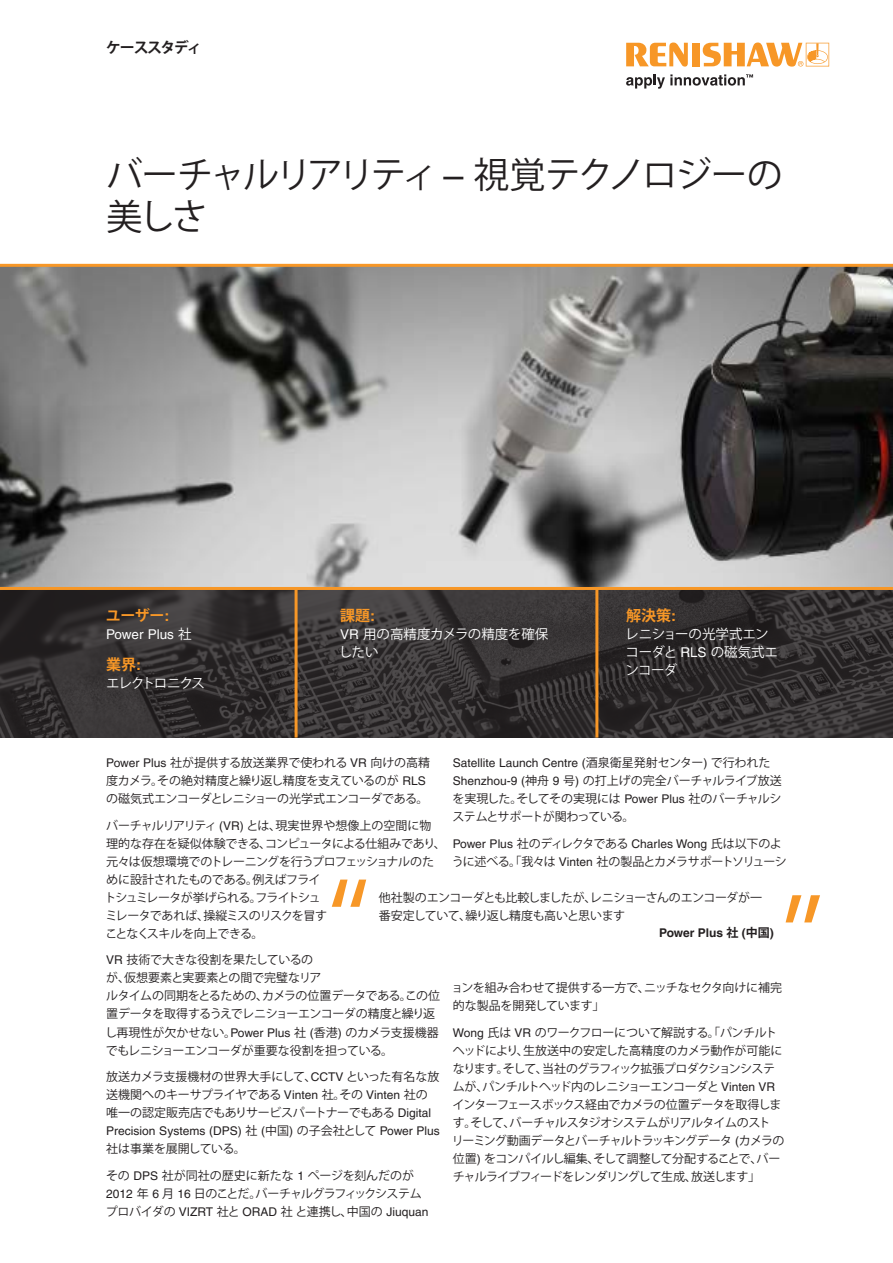
<style>
.page{position:relative;width:893px;height:1263px;background:#fff}
.page>*{position:absolute;margin:0;border:0;box-sizing:border-box;transform-origin:0 0}
.Case_study__Title_24pt{font:36px/42px "Koz Go Std";letter-spacing:-.08em;color:#231f20}
.Industry_box__Heading{font:700 15px "Koz Go Std";color:#f79727}
.Case_study__Front_page_info{font:700 15px "Koz Go Std";letter-spacing:-.105em;color:#231f20}
.Industry_box__Main_text{font:13.5px/18px "Koz Go Std";letter-spacing:-.025em;color:#fff}
.Industry_box__Main_text-2{font:13.5px/18px "Koz Go Std";color:#fff}
.Industry_box__Main_text-3{font:13.5px "Helvetica LT Pro";color:#fff}
.Industry_box__Main_text-4{font:13.5px "Koz Go Std";letter-spacing:-.08em;color:#fff}
.Main_body_text_8pt{font:12px/18px "Koz Go Std";letter-spacing:-.02em;color:#231f20}
.Main_body_text_8pt-2{font:12px/18px "Koz Go Std";letter-spacing:-.04em;color:#231f20}
.Main_body_text_8pt-3{font:12px/18px "Koz Go Std";letter-spacing:-.06em;color:#231f20}
.t1{font:700 12px "Helvetica LT Pro";color:#231f20}
.s1{font-family:"Helvetica LT Pro"}
.s2{font-family:"Koz Go Std"}
</style>
<div class="page">
<svg style="left:0;top:590px;width:893px;height:147px;background:#343031"></svg>
<hr style="left:295px;top:589px;width:3px;height:148px;background:#f79727">
<hr style="left:595px;top:589px;width:3px;height:148px;background:#f79727">
<svg style="left:626px;top:43px;width:62px;height:24px"></svg>
<div style="left:692px;top:43px;width:8px;height:23px;background:#f79727"></div>
<svg style="left:703px;top:43px;width:126px;height:24px"></svg>
<svg style="left:626px;top:74px;width:127px;height:15px"></svg>
<svg style="left:0;top:264px;width:893px;height:326px;background:#8c8a87"></svg>
<svg style="left:332px;top:879px;width:34px;height:28px"></svg>
<svg style="left:786px;top:895px;width:34px;height:27px"></svg>
<p class="Case_study__Front_page_info" style="left:106px;top:38px;width:97px">ケーススタディ</p>
<p class="Case_study__Title_24pt" style="left:106px;top:155px;width:678px">バーチャルリアリティ <span class="s1">–</span> 視覚テクノロジーの美しさ</p>
<p class="Industry_box__Heading" style="left:106px;top:606px;width:65px">ユーザー<span class="s1">:</span></p>
<p class="Industry_box__Main_text-3" style="left:106px;top:626px;width:87px">Power Plus <span class="s2">社</span></p>
<p class="Industry_box__Heading" style="left:106px;top:654px;width:36px">業界<span class="s1">:</span></p>
<p class="Industry_box__Main_text-4" style="left:106px;top:674px;width:100px">エレクトロニクス</p>
<p class="Industry_box__Heading" style="left:340px;top:606px;width:36px">課題<span class="s1">:</span></p>
<p class="Industry_box__Main_text-2" style="left:339px;top:625px;width:211px"><span class="s1">VR</span> 用の高精度カメラの精度を確保したい</p>
<p class="Industry_box__Heading" style="left:626px;top:606px;width:51px">解決策<span class="s1">:</span></p>
<p class="Industry_box__Main_text" style="left:625px;top:625px;width:154px">レニショーの光学式エンコーダと <span class="s1">RLS</span> の磁気式エンコーダ</p>
<p class="Main_body_text_8pt" style="left:106px;top:754px;width:325px"><span class="s1">Power Plus</span> 社が提供する放送業界で使われる <span class="s1">VR</span> 向けの高精度カメラ。その絶対精度と繰り返し精度を支えているのが <span class="s1">RLS</span>の磁気式エンコーダとレニショーの光学式エンコーダである。</p>
<p class="Main_body_text_8pt-2" style="left:105px;top:817px;width:343px">バーチャルリアリティ <span class="s1">(VR)</span> とは、現実世界や想像上の空間に物<br>理的な存在を疑似体験できる、コンピュータによる仕組みであり、元々は仮想環境でのトレーニングを行うプロフェッショナルのために設計されたものである。例えばフライ<br>トシュミレータが挙げられる。フライトシュ<br>ミレータであれば、操縦ミスのリスクを冒す<br>ことなくスキルを向上できる。</p>
<p class="Main_body_text_8pt-2" style="left:105px;top:951px;width:336px"><span class="s1">VR</span> 技術で大きな役割を果たしているの<br>が、仮想要素と実要素との間で完璧なリア<br>ルタイムの同期をとるための、カメラの位置データである。この位置データを取得するうえでレニショーエンコーダの精度と繰り返し再現性が欠かせない。<span class="s1">Power Plus</span> 社 <span class="s1">(</span>香港<span class="s1">)</span> のカメラ支援機器でもレニショーエンコーダが重要な役割を担っている。</p>
<p class="Main_body_text_8pt" style="left:106px;top:1068px;width:335px">放送カメラ支援機材の世界大手にして、<span class="s1">CCTV</span> といった有名な放送機関へのキーサプライヤである <span class="s1">Vinten</span> 社。その <span class="s1">Vinten</span> 社の唯一の認定販売店でもありサービスパートナーでもある <span class="s1">Digital Precision Systems (DPS)</span> 社 <span class="s1">(</span>中国<span class="s1">)</span> の子会社として <span class="s1">Power Plus</span>社は事業を展開している。</p>
<p class="Main_body_text_8pt" style="left:106px;top:1166px;width:324px">その <span class="s1">DPS</span> 社が同社の歴史に新たな <span class="s1">1</span> ページを刻んだのが<br><span class="s1">2012</span> 年 <span class="s1">6</span> 月 <span class="s1">16</span> 日のことだ。バーチャルグラフィックシステムプロバイダの <span class="s1">VIZRT</span> 社と <span class="s1">ORAD</span> 社と連携し、中国の <span class="s1">Jiuquan</span></p>
<p class="Main_body_text_8pt" style="left:452px;top:754px;width:331px"><span class="s1">Satellite Launch Centre (</span>酒泉衛星発射センター<span class="s1">)</span> で行われた<span class="s1">Shenzhou-9 (</span>神舟 <span class="s1">9</span> 号<span class="s1">)</span> の打上げの完全バーチャルライブ放送を実現した。そしてその実現には <span class="s1">Power Plus</span> 社のバーチャルシステムとサポートが関わっている。</p>
<p class="Main_body_text_8pt-3" style="left:452px;top:835px;width:337px"><span class="s1">Power Plus</span> 社のディレクタである <span class="s1">Charles Wong</span> 氏は以下のように述べる。「我々は <span class="s1">Vinten</span> 社の製品とカメラサポートソリューシ</p>
<p class="Main_body_text_8pt-2" style="left:379px;top:889px;width:385px">他社製のエンコーダとも比較しましたが、レニショーさんのエンコーダが一番安定していて、繰り返し精度も高いと思います</p>
<p class="t1" style="left:659px;top:925px;width:116px">Power Plus <span class="s2">社</span> (<span class="s2">中国</span>)</p>
<p class="Main_body_text_8pt" style="left:451px;top:979px;width:332px">ョンを組み合わせて提供する一方で、ニッチなセクタ向けに補完的な製品を開発しています」</p>
<p class="Main_body_text_8pt-3" style="left:452px;top:1023px;width:334px"><span class="s1">Wong</span> 氏は <span class="s1">VR</span> のワークフローについて解説する。「パンチルトヘッドにより、生放送中の安定した高精度のカメラ動作が可能になります。そして、当社のグラフィック拡張プロダクションシステムが、パンチルトヘッド内のレニショーエンコーダと <span class="s1">Vinten VR</span>インターフェースボックス経由でカメラの位置データを取得します。そして、バーチャルスタジオシステムがリアルタイムのスト<br>リーミング動画データとバーチャルトラッキングデータ <span class="s1">(</span>カメラの位置<span class="s1">)</span> をコンパイルし編集、そして調整して分配することで、バーチャルライブフィードをレンダリングして生成、放送します」</p>
</div>
